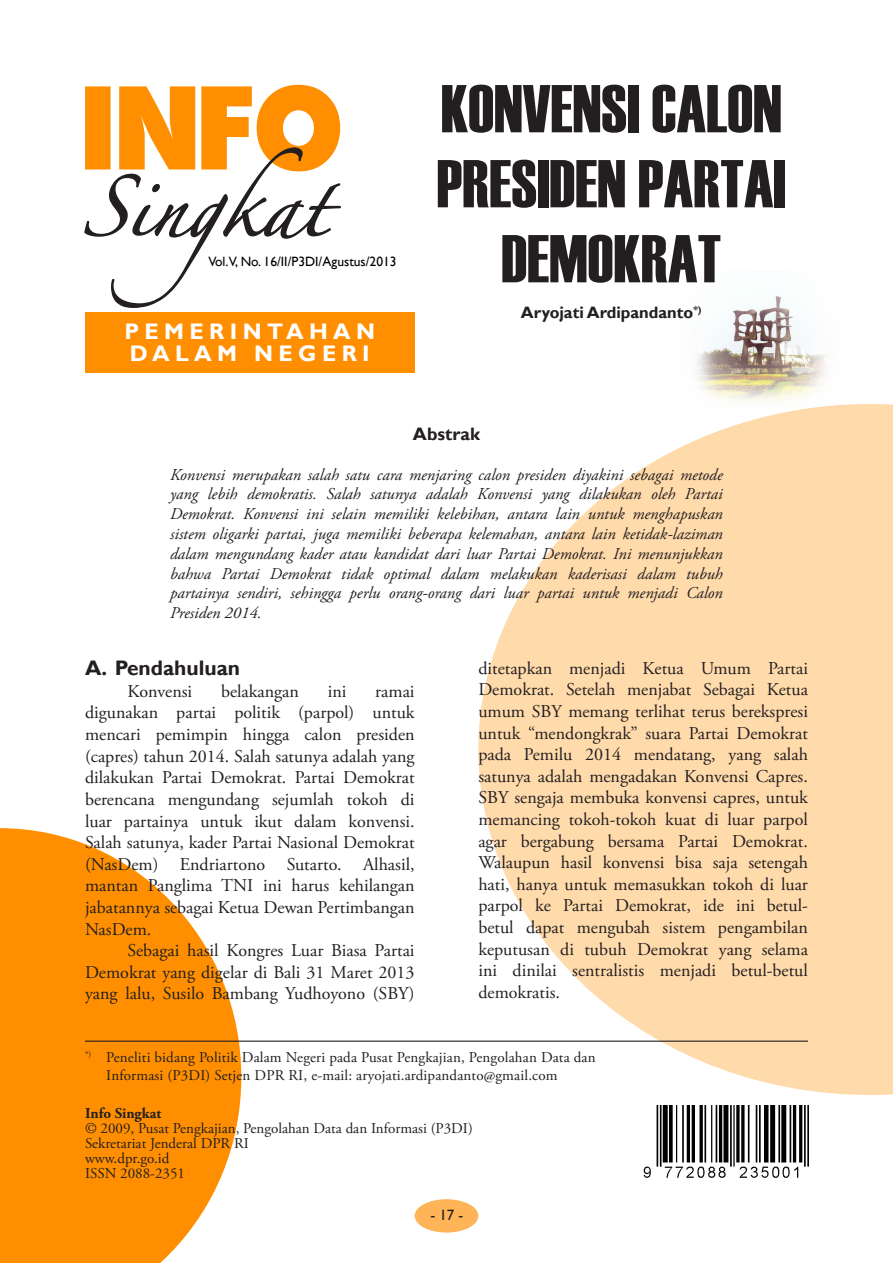
<style>
.page{position:relative;width:893px;height:1263px;background:#fff}
.page>*{position:absolute;margin:0;border:0;box-sizing:border-box;transform-origin:0 0}
.Judul_Utama{font:67.5px/75px "Haettenschweiler";color:#231f20;text-align:center}
.Nama_Bidang{font:700 22.5px/22.5px "Gill Sans";letter-spacing:.24em;color:#fff}
.Sub_Judul_Naskah{font:700 21px "Gill Sans";color:#231f20}
.Naskah{font:18px/21.6px "Adobe Garamond Pro";color:#231f20;text-align:justify}
.Judul_Abstract{font:700 18px "Gill Sans";color:#231f20}
.Abstract{font:italic 16.5px/19.8px "Adobe Garamond Pro";color:#231f20;text-align:justify}
.Nama_Penulis{font:700 16.5px "Gill Sans";color:#231f20}
.Catatan_Kaki{font:15px/18px "Adobe Garamond Pro";letter-spacing:.01em;color:#231f20}
.Catatan_Kaki-2{font:700 15px "Adobe Garamond Pro";color:#231f20}
.t1{font:15px "Gill Sans";color:#231f20}
.Volume{font:13.5px "Gill Sans";color:#000}
</style>
<div class="page">
<div style="left:415px;top:1199px;width:63px;height:33px;background:#ffb557;border-radius:50%"></div>
<img style="left:696px;top:296px;width:131px;height:105px">
<svg style="left:478px;top:404px;width:415px;height:691px;fill:#ffdaab"></svg>
<svg style="left:0;top:828px;width:241px;height:435px;fill:#ff8f00"></svg>
<div style="left:85px;top:312px;width:330px;height:61px;background:#ff8f00"></div>
<img style="left:643px;top:1105px;width:166px;height:73px">
<hr style="left:85px;top:1040px;width:723px;height:2px;background:#231f20">
<svg style="left:84px;top:85px;width:257px;height:223px"></svg>
<p class="Volume" style="left:208px;top:254px;width:190px">Vol.V, No. 16/II/P3DI/Agustus/2013</p>
<p class="Nama_Bidang" style="left:124px;top:321px;width:252px">PEMERINTAHAN<br>DALAM NEGERI</p>
<p class="Judul_Utama" style="left:437px;top:71px;width:351px">KONVENSI CALON<br>PRESIDEN PARTAI<br>DEMOKRAT</p>
<p class="Nama_Penulis" style="left:521px;top:303px;width:182px">Aryojati Ardipandanto<sup>*)</sup></p>
<p class="Judul_Abstract" style="left:413px;top:423px;width:69px">Abstrak</p>
<p class="Abstract" style="left:170px;top:465px;width:554px">Konvensi merupakan salah satu cara menjaring calon presiden diyakini sebagai metode yang lebih demokratis. Salah satunya adalah Konvensi yang dilakukan oleh Partai Demokrat. Konvensi ini selain memiliki kelebihan, antara lain untuk menghapuskan sistem oligarki partai, juga memiliki beberapa kelemahan, antara lain ketidak-laziman dalam mengundang kader atau kandidat dari luar Partai Demokrat. Ini menunjukkan bahwa Partai Demokrat tidak optimal dalam melakukan kaderisasi dalam tubuh partainya sendiri, sehingga perlu orang-orang dari luar partai untuk menjadi Calon Presiden 2014.</p>
<p class="Sub_Judul_Naskah" style="left:85px;top:655px;width:157px">A. Pendahuluan</p>
<p class="Naskah" style="left:128px;top:681px;width:66px">Konvensi</p>
<p class="Naskah" style="left:221px;top:681px;width:79px">belakangan</p>
<p class="Naskah" style="left:328px;top:681px;width:20px">ini</p>
<p class="Naskah" style="left:85px;top:681px;width:331px;text-indent:290px">ramai digunakan partai politik (parpol) untuk mencari pemimpin hingga calon presiden (capres) tahun 2014. Salah satunya adalah yang dilakukan Partai Demokrat. Partai Demokrat berencana mengundang sejumlah tokoh di luar partainya untuk ikut dalam konvensi.<br>Salah satunya, kader Partai Nasional Demokrat (NasDem) Endriartono Sutarto. Alhasil, mantan Panglima TNI ini harus kehilangan jabatannya sebagai Ketua Dewan Pertimbangan NasDem.</p>
<p class="Naskah" style="left:85px;top:940px;width:331px;text-indent:43px">Sebagai hasil Kongres Luar Biasa Partai Demokrat yang digelar di Bali 31 Maret 2013 yang lalu, Susilo Bambang Yudhoyono (SBY)</p>
<p class="Naskah" style="left:478px;top:658px;width:331px">ditetapkan menjadi Ketua Umum Partai Demokrat. Setelah menjabat Sebagai Ketua umum SBY memang terlihat terus berekspresi untuk “mendongkrak” suara Partai Demokrat pada Pemilu 2014 mendatang, yang salah satunya adalah mengadakan Konvensi Capres.<br>SBY sengaja membuka konvensi capres, untuk memancing tokoh-tokoh kuat di luar parpol agar bergabung bersama Partai Demokrat.<br>Walaupun hasil konvensi bisa saja setengah hati, hanya untuk memasukkan tokoh di luar parpol ke Partai Demokrat, ide ini betul&shy;betul dapat mengubah sistem pengambilan keputusan di tubuh Demokrat yang selama ini dinilai sentralistis menjadi betul-betul demokratis.</p>
<p class="Catatan_Kaki" style="left:106px;top:1049px;width:491px;text-indent:-21px"><sup>*)</sup> Peneliti bidang Politik Dalam Negeri pada Pusat Pengkajian, Pengolahan Data dan<br>Informasi (P3DI) Setjen DPR RI, e-mail: aryojati.ardipandanto@gmail.com</p>
<p class="Catatan_Kaki-2" style="left:85px;top:1104px;width:78px">Info Singkat</p>
<p class="Catatan_Kaki" style="left:85px;top:1120px;width:389px">© 2009, Pusat Pengkajian, Pengolahan Data dan Informasi (P3DI)</p>
<p class="Catatan_Kaki" style="left:85px;top:1135px;width:165px">Sekretariat Jenderal DPR RI</p>
<p class="Catatan_Kaki" style="left:85px;top:1150px;width:86px">www.dpr.go.id</p>
<p class="Catatan_Kaki" style="left:85px;top:1165px;width:102px">ISSN 2088-2351</p>
<p class="t1" style="left:430px;top:1206px;width:35px">- 17 -</p>
</div>
